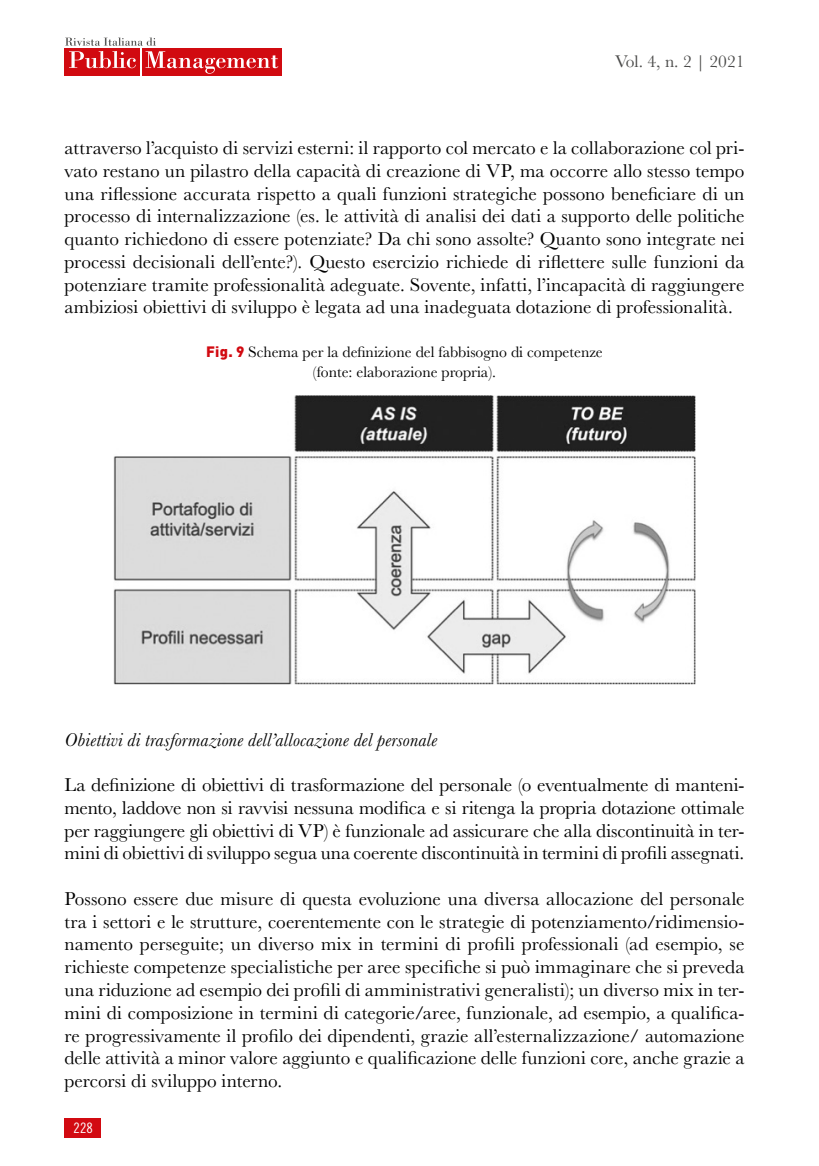
<style>
.page{position:relative;width:819px;height:1166px;background:#fff}
.page>*{position:absolute;margin:0;border:0;box-sizing:border-box;transform-origin:0 0}
.t1{font:19.25px/22.8px "Baskerville";color:#000;text-align:justify}
.t2{font:italic 19.25px "Baskerville";letter-spacing:.005em;color:#000}
.t3{font:17.5px "Baskerville";color:#4a4a49}
.t4{font:15.75px/20.1px "Baskerville";color:#000;text-align:center}
.t5{font:14.35px "Trade Gothic LT Std Cn 18";color:#fff}
.s1{font-family:"DIN";font-weight:900;font-size:14.88px;color:#d20a11}
</style>
<div class="page">
<div style="left:65px;top:48px;width:75px;height:27px;background:#d10a10"></div>
<div style="left:142px;top:48px;width:139px;height:27px;background:#d10a10"></div>
<svg style="left:65px;top:37px;width:213px;height:37px"></svg>
<div style="left:64px;top:1118px;width:37px;height:20px;background:#d20a11"></div>
<img style="left:113px;top:395px;width:582px;height:289px">
<p class="t3" style="left:615px;top:50px;width:131px">Vol. 4, n. 2 | 2021</p>
<p class="t1" style="left:64px;top:137px;width:681px">attraverso l’acquisto di servizi esterni: il rapporto col mercato e la collaborazione col pri&shy;vato restano un pilastro della capacità di creazione di VP, ma occorre allo stesso tempo una riflessione accurata rispetto a quali funzioni strategiche possono beneficiare di un processo di internalizzazione (es. le attività di analisi dei dati a supporto delle politiche quanto richiedono di essere potenziate? Da chi sono assolte? Quanto sono integrate nei processi decisionali dell’ente?). Questo esercizio richiede di riflettere sulle funzioni da potenziare tramite professionalità adeguate. Sovente, infatti, l’incapacità di raggiungere ambiziosi obiettivi di sviluppo è legata ad una inadeguata dotazione di professionalità.</p>
<p class="t4" style="left:206px;top:342px;width:398px"><span class="s1">Fig. 9</span> Schema per la definizione del fabbisogno di competenze (fonte: elaborazione propria).</p>
<p class="t2" style="left:64px;top:726px;width:374px">Obiettivi di trasformazione dell’allocazione del personale</p>
<p class="t1" style="left:64px;top:774px;width:681px">La definizione di obiettivi di trasformazione del personale (o eventualmente di manteni&shy;mento, laddove non si ravvisi nessuna modifica e si ritenga la propria dotazione ottimale per raggiungere gli obiettivi di VP) è funzionale ad assicurare che alla discontinuità in ter&shy;mini di obiettivi di sviluppo segua una coerente discontinuità in termini di profili assegnati.</p>
<p class="t1" style="left:64px;top:887px;width:681px">Possono essere due misure di questa evoluzione una diversa allocazione del personale tra i settori e le strutture, coerentemente con le strategie di potenziamento/ridimensio&shy;namento perseguite; un diverso mix in termini di profili professionali (ad esempio, se richieste competenze specialistiche per aree specifiche si può immaginare che si preveda una riduzione ad esempio dei profili di amministrativi generalisti); un diverso mix in ter&shy;mini di composizione in termini di categorie/aree, funzionale, ad esempio, a qualifica&shy;re progressivamente il profilo dei dipendenti, grazie all’esternalizzazione/ automazione delle attività a minor valore aggiunto e qualificazione delle funzioni core, anche grazie a percorsi di sviluppo interno.</p>
<p class="t5" style="left:74px;top:1119px;width:21px">228</p>
</div>
